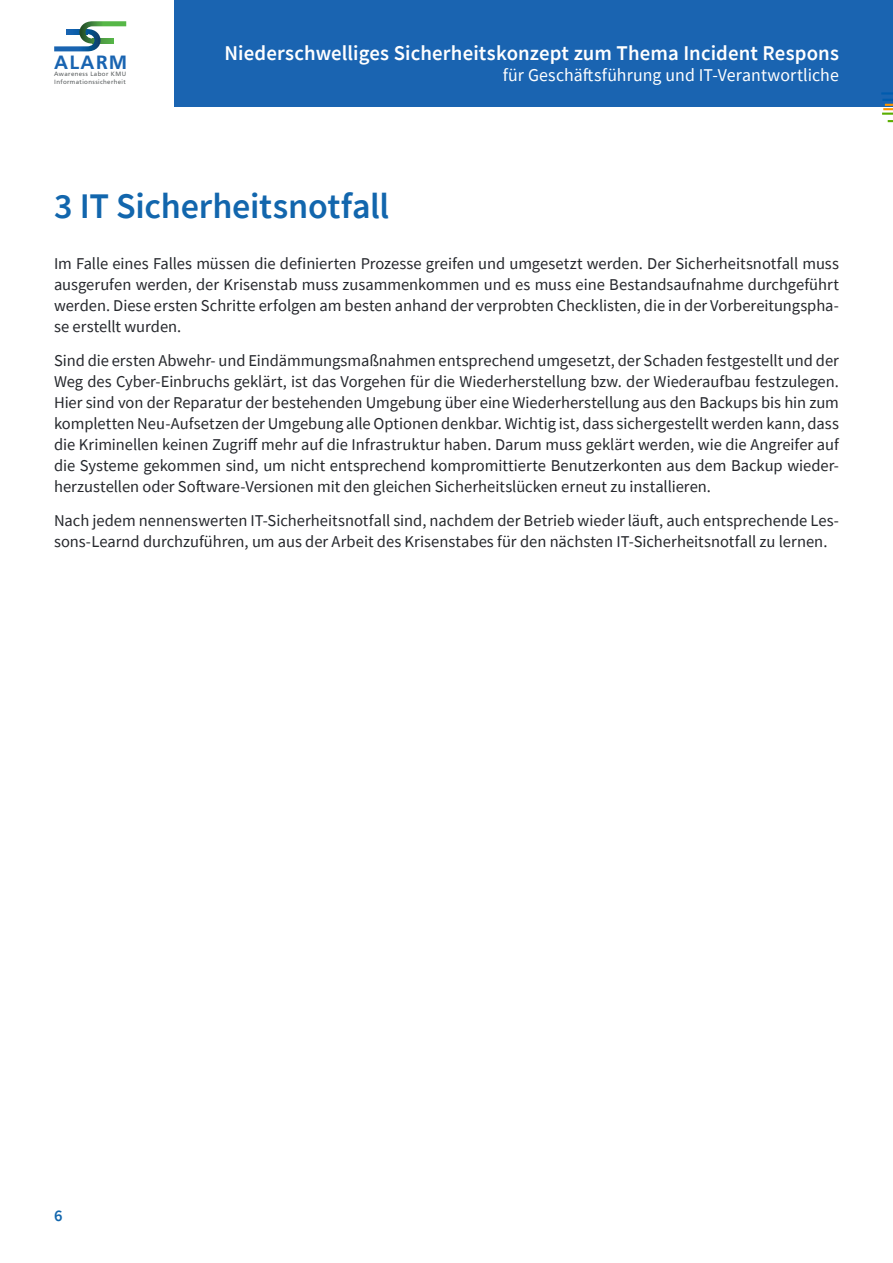
<style>
.page{position:relative;width:893px;height:1263px;background:#fff}
.page>*{position:absolute;margin:0;border:0;box-sizing:border-box;transform-origin:0 0}
.heading1{font:600 36px "Source Sans Pro";letter-spacing:-.005em;color:#1266ad}
.t1{font:600 21px "Source Sans Pro";letter-spacing:.005em;color:#fff}
.t2{font:700 20.1px "Frutiger";letter-spacing:.06em;color:#1964b1}
.t3{font:18px "Source Sans Pro";letter-spacing:.005em;color:#fff}
.Normal_11_pt{font:16.5px/21px "Source Sans Pro";color:#25272c;text-align:justify}
.t4{font:600 16.5px "Source Sans Pro";color:#1266ad}
.t5{font:6.45px "Frutiger";letter-spacing:.06em;color:#5d6162}
</style>
<div class="page">
<svg style="left:54px;top:21px;width:72px;height:30px"></svg>
<div style="left:174px;top:0;width:719px;height:106px;background:#1a64b1"></div>
<svg style="left:881px;top:92px;width:12px;height:30px"></svg>
<p class="t2" style="left:54px;top:50px;width:75px">ALARM</p>
<p class="t5" style="left:54px;top:78px;width:73px">Informationssicherheit</p>
<p class="t5" style="left:54px;top:70px;width:73px">Awareness Labor KMU</p>
<p class="t1" style="left:225px;top:39px;width:616px">Niederschwelliges Sicherheitskonzept zum Thema Incident Respons</p>
<p class="t3" style="left:503px;top:63px;width:338px">für Geschäftsführung und IT-Verantwortliche</p>
<p class="heading1" style="left:54px;top:183px;width:337px">3 IT Sicherheitsnotfall</p>
<p class="Normal_11_pt" style="left:54px;top:253px;width:786px">Im Falle eines Falles müssen die definierten Prozesse greifen und umgesetzt werden. Der Sicherheitsnotfall muss ausgerufen werden, der Krisenstab muss zusammenkommen und es muss eine Bestandsaufnahme durchgeführt werden. Diese ersten Schritte erfolgen am besten anhand der verprobten Checklisten, die in der Vorbereitungspha&shy;se erstellt wurden.</p>
<p class="Normal_11_pt" style="left:54px;top:350px;width:786px">Sind die ersten Abwehr- und Eindämmungsmaßnahmen entsprechend umgesetzt, der Schaden festgestellt und der Weg des Cyber-Einbruchs geklärt, ist das Vorgehen für die Wiederherstellung bzw. der Wiederaufbau festzulegen.<br>Hier sind von der Reparatur der bestehenden Umgebung über eine Wiederherstellung aus den Backups bis hin zum kompletten Neu-Aufsetzen der Umgebung alle Optionen denkbar. Wichtig ist, dass sichergestellt werden kann, dass die Kriminellen keinen Zugriff mehr auf die Infrastruktur haben. Darum muss geklärt werden, wie die Angreifer auf die Systeme gekommen sind, um nicht entsprechend kompromittierte Benutzerkonten aus dem Backup wieder&shy;herzustellen oder Software-Versionen mit den gleichen Sicherheitslücken erneut zu installieren.</p>
<p class="Normal_11_pt" style="left:54px;top:510px;width:786px">Nach jedem nennenswerten IT-Sicherheitsnotfall sind, nachdem der Betrieb wieder läuft, auch entsprechende Les&shy;sons-Learnd durchzuführen, um aus der Arbeit des Krisenstabes für den nächsten IT-Sicherheitsnotfall zu lernen.</p>
<p class="t4" style="left:54px;top:1205px;width:10px">6</p>
</div>
